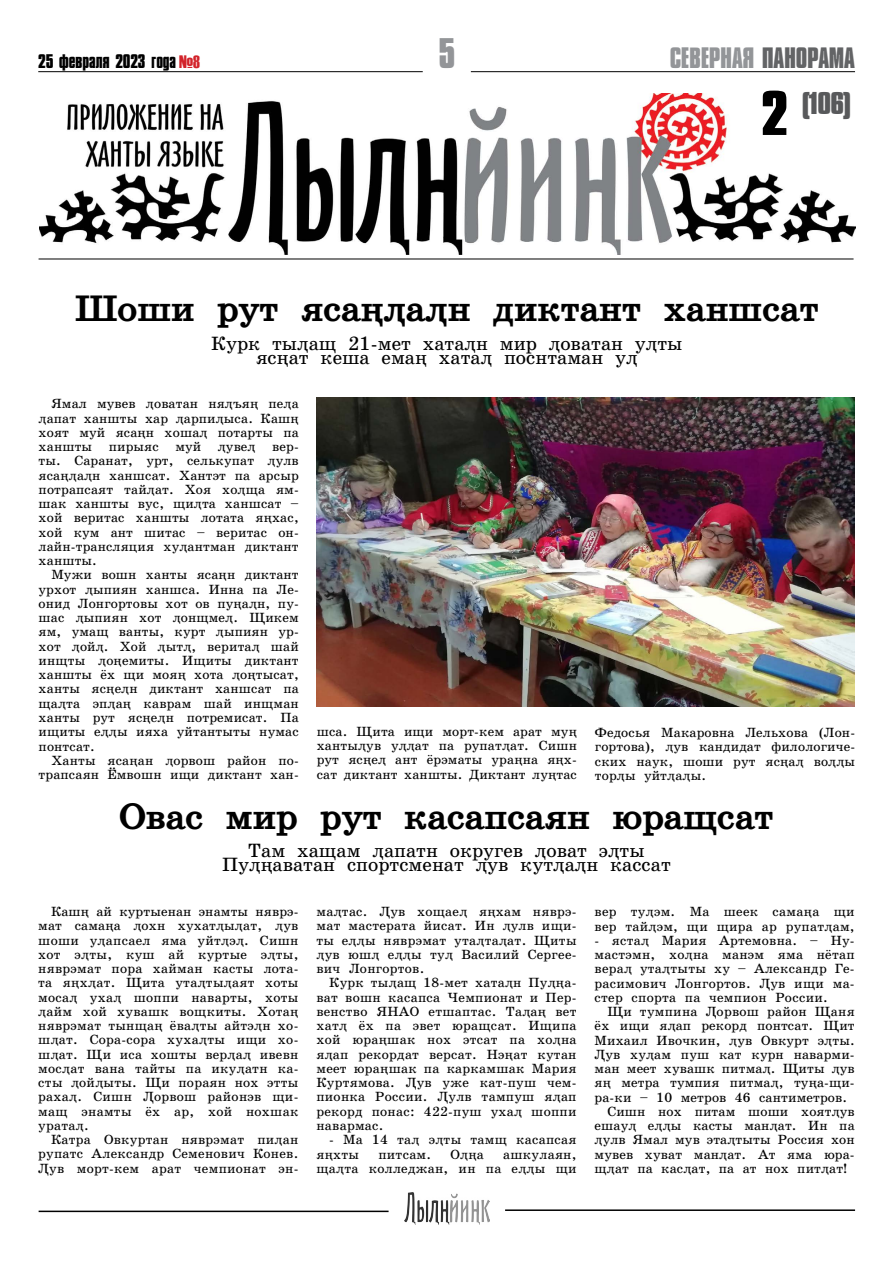
<style>
.page{position:relative;width:893px;height:1263px;background:#fff}
.page>*{position:absolute;margin:0;border:0;box-sizing:border-box;transform-origin:0 0}
.t1{font:700 39px "Compacta MT Cyrillic";color:#939598}
.t2{font:700 37.5px "School Book Hant";color:#000}
.t3{font:700 27.15px "Compacta BT";color:#58595b;scale:1.1 1}
.t4{font:700 27px "Compacta MT Cyrillic";letter-spacing:-.01em;color:#939598}
.t5{font:19.5px/14.2px "School Book Hant";color:#000;text-align:center}
.t6{font:700 18px "Compacta MT Cyrillic";letter-spacing:-.01em;color:#000}
.t7{font:13.5px/14.2px "School Book Hant";letter-spacing:.01em;color:#000;text-align:justify}
.s1{font-family:"Haettenschweiler";font-weight:400;color:#d2232a}
.s2{color:#636466}
.s3{font-size:54.3px;color:#000}
</style>
<div class="page">
<hr style="left:38px;top:71px;width:385px;height:1px;background:#000">
<hr style="left:471px;top:71px;width:384px;height:1px;background:#000">
<img style="left:40px;top:94px;width:815px;height:161px">
<hr style="left:39px;top:259px;width:814px;height:1px;background:#000">
<img style="left:405px;top:1192px;width:84px;height:32px">
<hr style="left:39px;top:1210px;width:350px;height:2px;background:#000">
<hr style="left:505px;top:1209px;width:350px;height:2px;background:#000">
<img style="left:316px;top:398px;width:539px;height:309px">
<h3 class="t6" style="left:38px;top:50px;width:163px">25 февраля 2023 года <span class="s1">№8</span></h3>
<h1 class="t1" style="left:438px;top:28px;width:18px">5</h1>
<h3 class="t4" style="left:670px;top:40px;width:186px">СЕВЕРНАЯ <span class="s2">ПАНОРАМА</span></h3>
<h3 class="t3" style="left:761px;top:87px;width:84px"><span class="s3">2</span> (106)</h3>
<h2 class="t2" style="left:75px;top:288px;width:745px">Шоши рут ясаhlаlн диктант ханшсат</h2>
<h3 class="t5" style="left:211px;top:336px;width:473px">Курк тыlащ 21-мет хатаlн мир lоватан уlты ясhат кеша емаh хатаl поснтаман уl</h3>
<p class="t7" style="left:39px;top:397px;width:262px;text-indent:13px">Ямал мувев lоватан няlъяh пеlа lапат ханшты хар lарпиlыса. Кашh хоят муй ясаhн хошаl потарты па ханшты пирыяс муй lувеl вер&shy;ты. Саранат, урт, селькупат lулв ясаhlаlн ханшсат. Хантэт па арсыр потрапсаят тайlат. Хоя хоlща ям&shy;шак ханшты вус, щиlта ханшсат – хой веритас ханшты лотата яhхас, хой кум ант шитас – веритас он&shy;лайн-трансляция хуlантман диктант ханшты.</p>
<p class="t7" style="left:39px;top:568px;width:262px;text-indent:13px">Мужи вошн ханты ясаhн диктант урхот lыпиян ханшса. Инна па Ле&shy;онид Лонгортовы хот ов пуhаlн, пу&shy;шас lыпиян хот lонщмеl. Щикем ям, умащ ванты, курт lыпиян ур&shy;хот lойl. Хой lытl, веритаl шай инщты lоhемиты. Ищиты диктант ханшты ёх щи мояh хота lоhтысат, ханты ясhеlн диктант ханшсат па щаlта эпlаh каврам шай инщман ханты рут ясhеlн потремисат. Па ищиты еllы ияха уйтантыты нумас понтсат.</p>
<p class="t7" style="left:39px;top:753px;width:262px;text-align:right">Ханты ясаhан lорвош район по&shy;трапсаян Ёмвошн ищи диктант хан-</p>
<p class="t7" style="left:317px;top:724px;width:262px">шса. Щита ищи морт-кем арат муh хантыlув уllат па рупатlат. Сишн рут ясhеl ант ёрэматы ураhна яhх&shy;сат диктант ханшты. Диктант луhтас</p>
<p class="t7" style="left:595px;top:725px;width:262px">Федосья Макаровна Лельхова (Лон&shy;гортова), lув кандидат филологиче&shy;ских наук, шоши рут ясhаl воllы торlы уйтlаlы.</p>
<h2 class="t2" style="left:120px;top:796px;width:655px">Овас мир рут касапсаян юращсат</h2>
<h3 class="t5" style="left:222px;top:843px;width:450px">Там хащам lапатн округев lоват эlты<br>Пуlhаватан спортсменат lув кутlаlн кассат</h3>
<p class="t7" style="left:38px;top:904px;width:262px;text-indent:13px">Кашh ай куртыенан энамты няврэ&shy;мат самаhа lохн хухатlыlат, lув шоши уlапсаел яма уйтlэl. Сишн хот эlты, куш ай куртые эlты, няврэмат пора хайман касты лота&shy;та яhхlат. Щита утаlтыlаят хоты мосаl ухаl шоппи наварты, хоты lайм хой хувашк вощкиты. Хотаh няврэмат тынщаh ёваlты айтэlн хо&shy;шlат. Сора-сора хухаlты ищи хо&shy;шlат. Щи иса хошты верlаl ивевн мосlат вана тайты па икуlатн ка&shy;сты lойlыты. Щи пораян нох этты рахаl. Сишн Lорвош районэв щи&shy;мащ энамты ёх ар, хой нохшак уратаl.</p>
<p class="t7" style="left:38px;top:1132px;width:262px;text-indent:13px">Катра Овкуртан няврэмат пиlан рупатс Александр Семенович Конев.<br>Lув морт-кем арат чемпионат эн-</p>
<p class="t7" style="left:316px;top:904px;width:262px">маlтас. Lув хощаеl яhхам няврэ&shy;мат мастерата йисат. Ин lулв ищи&shy;ты еllы няврэмат утаlтаlат. Щиты lув юшl еllы туl Василий Сергее&shy;вич Лонгортов.</p>
<p class="t7" style="left:316px;top:976px;width:262px;text-indent:13px">Курк тыlащ 18-мет хатаlн Пуlhа&shy;ват вошн касапса Чемпионат и Пер&shy;венство ЯНАО етшаптас. Таlаh вет хатl ёх па эвет юращсат. Ищипа хой юраhшак нох этсат па хоlна яlап рекордат версат. Нэhат кутан меет юраhшак па каркамшак Мария Куртямова. Lув уже кат-пуш чем&shy;пионка России. Lулв тампуш яlап рекорд понас: 422-пуш ухаl шоппи навармас.</p>
<p class="t7" style="left:316px;top:1132px;width:262px;text-indent:13px">- Ма 14 таl эlты тамщ касапсая яhхты</p>
<p class="t7" style="left:378px;top:1147px;width:54px">питсам.</p>
<p class="t7" style="left:450px;top:1147px;width:35px">Оlhа</p>
<p class="t7" style="left:316px;top:1147px;width:262px;text-align:right">ашкулаян,<br>щаlта колледжан, ин па еllы щи</p>
<p class="t7" style="left:595px;top:904px;width:262px">вер туlэм. Ма шеек самаhа щи вер тайlэм, щи щира ар рупатlам,</p>
<p class="t7" style="left:595px;top:933px;width:262px">- ястаl Мария Артемовна. – Ну&shy;мастэмн, хоlна манэм яма нётап вераl утаlтыты ху – Александр Ге&shy;расимович Лонгортов. Lув ищи ма&shy;стер спорта па чемпион России.</p>
<p class="t7" style="left:607px;top:1004px;width:249px">Щи тумпина Lорвош район Щаня</p>
<p class="t7" style="left:595px;top:1019px;width:262px">ёх ищи яlап рекорд понтсат. Щит</p>
<p class="t7" style="left:595px;top:1033px;width:262px">Михаил Ивочкин, lув Овкурт эlты.</p>
<p class="t7" style="left:595px;top:1047px;width:262px">Lув хуlам пуш кат курн наварми-</p>
<p class="t7" style="left:595px;top:1061px;width:262px">ман меет хувашк питмаl. Щиты lув</p>
<p class="t7" style="left:595px;top:1076px;width:262px">яh метра тумпия питмаl, туhа-щи-</p>
<p class="t7" style="left:595px;top:1090px;width:254px">ра-ки – 10 метров 46 сантиметров.</p>
<p class="t7" style="left:607px;top:1104px;width:249px">Сишн нох питам шоши хоятlув</p>
<p class="t7" style="left:595px;top:1118px;width:262px">ешауl еllы касты манlат. Ин па</p>
<p class="t7" style="left:595px;top:1133px;width:262px">lулв Ямал мув этаlтыты Россия хон</p>
<p class="t7" style="left:595px;top:1147px;width:262px">мувев хуват манlат. Ат яма юра-</p>
<p class="t7" style="left:595px;top:1161px;width:254px">щlат па касlат, па ат нох питlат!</p>
</div>
